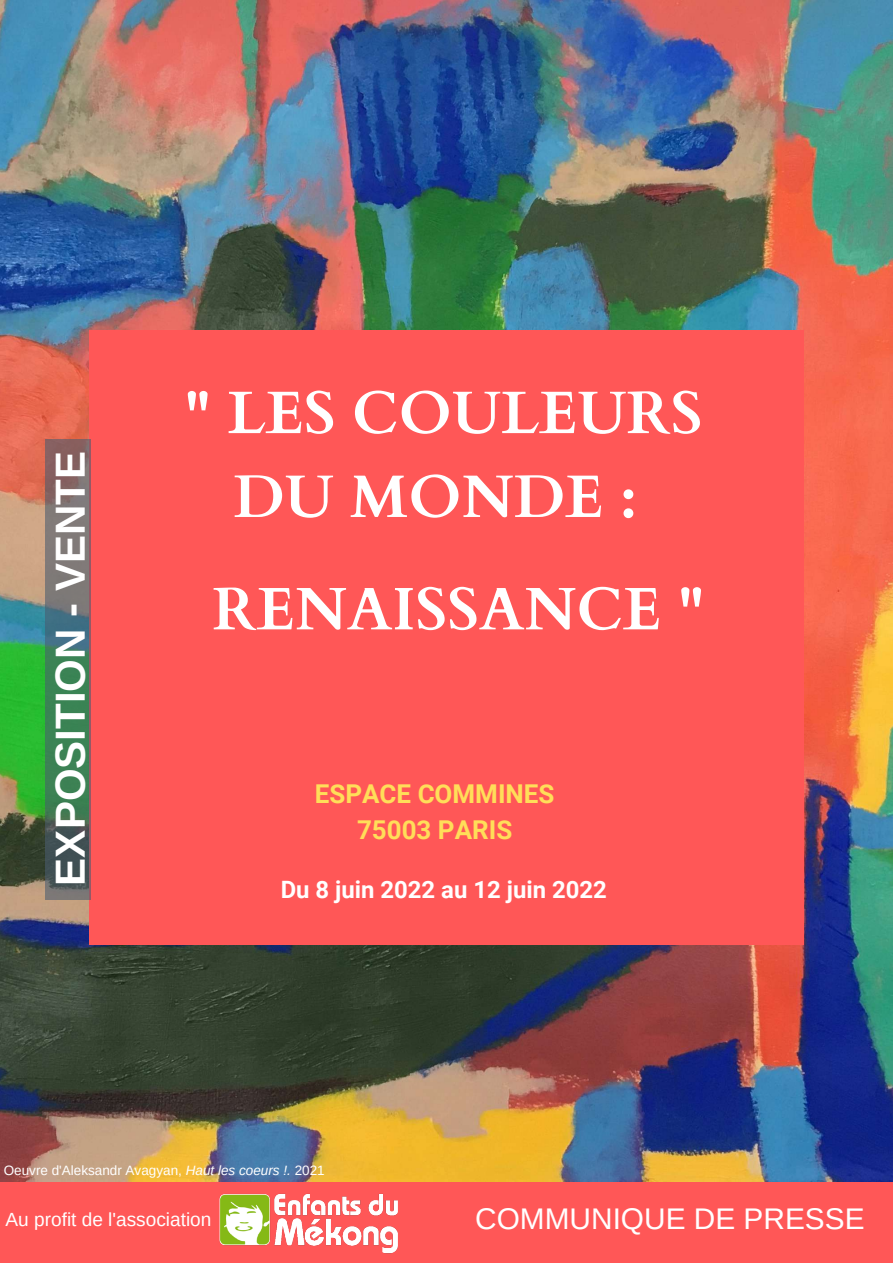
<style>
.page{position:relative;width:893px;height:1263px;background:#ff5757}
.page>*{position:absolute;margin:0;border:0;box-sizing:border-box;transform-origin:0 0}
.t1{font:700 60px/83.8px "Cardo";color:#fff;text-align:center}
.t2{font:700 42px "Arimo";color:#fff}
.t3{font:29.85px "Arimo";color:#fff}
.t4{font:700 25.95px/36px "Roboto";color:#ffde59;text-align:center}
.t5{font:700 23.92px "Roboto";color:#fff}
.t6{font:19.05px "Arimo";color:#fff}
.t7{font:13.5px "Arimo";color:#fff}
.s1{font-style:italic}
</style>
<div class="page">
<img style="left:219px;top:1193px;width:179px;height:61px">
<img style="left:0;top:0;width:893px;height:1182px">
<div style="left:89px;top:330px;width:715px;height:615px;background:#ff5757"></div>
<svg style="left:45px;top:439px;width:45px;height:460px;background:#587263"></svg>
<h2 class="t2" style="left:47px;top:885px;width:436px;rotate:-90deg">EXPOSITION - VENTE</h2>
<h1 class="t1" style="left:184px;top:372px;width:520px">" LES COULEURS<br>DU MONDE :</h1>
<h1 class="t1" style="left:212px;top:569px;width:494px">RENAISSANCE "</h1>
<h3 class="t4" style="left:315px;top:776px;width:241px">ESPACE COMMINES<br>75003 PARIS</h3>
<h3 class="t5" style="left:281px;top:875px;width:328px">Du 8 juin 2022 au 12 juin 2022</h3>
<p class="t7" style="left:4px;top:1163px;width:322px">Oeuvre d'Aleksandr Avagyan, <span class="s1">Haut les coeurs !.</span> 2021</p>
<h3 class="t6" style="left:6px;top:1208px;width:207px">Au profit de l'association</h3>
<h3 class="t3" style="left:475px;top:1201px;width:391px">COMMUNIQUE DE PRESSE</h3>
</div>
